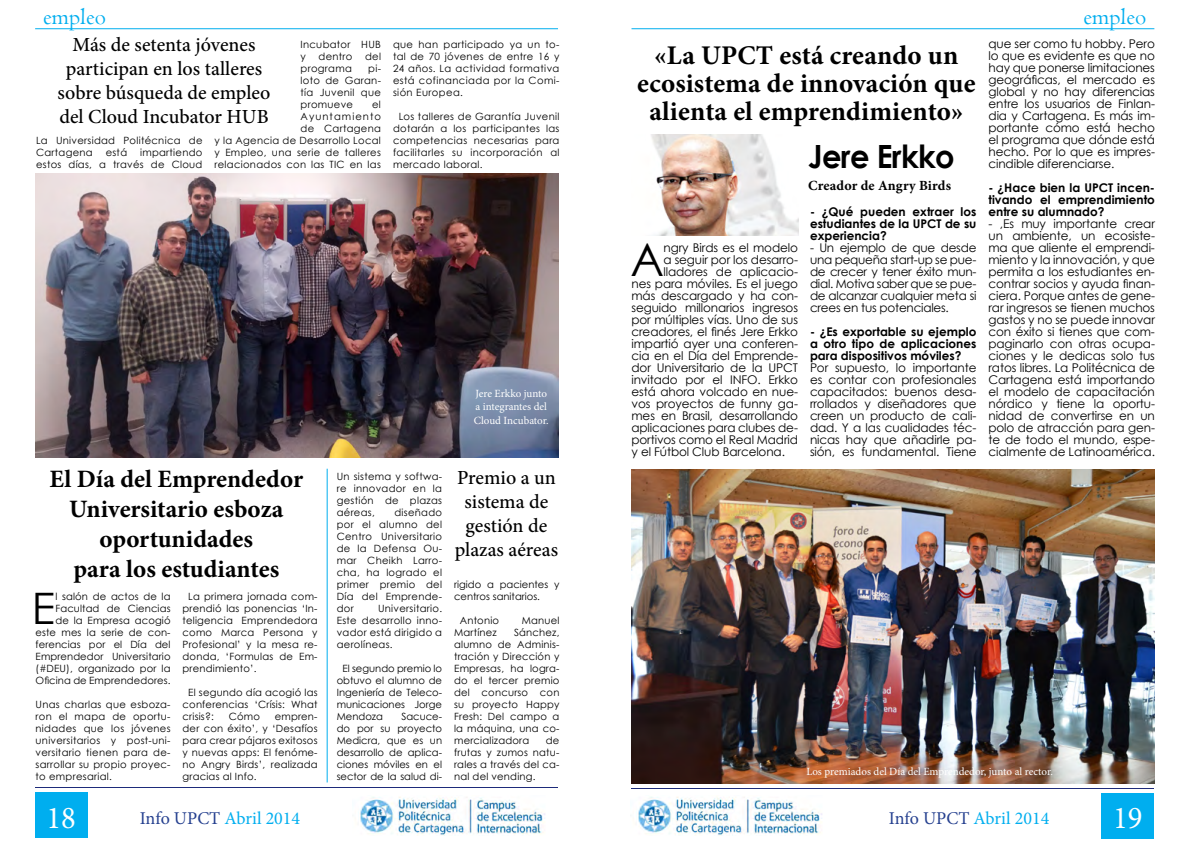
<style>
.page{position:relative;width:1191px;height:842px;background:#fff}
.page>*{position:absolute;margin:0;border:0;box-sizing:border-box;transform-origin:0 0}
.t1{font:45.4px "Century Gothic";color:#000}
.t2{font:43.4px "Century Gothic";color:#000}
.t3{font:700 32px "Century Gothic";letter-spacing:-.02em;color:#000;scale:.95 1}
.t4{font:31.8px "Minion Pro";color:#fff;scale:.96 1}
.t5{font:700 27px/28px "Minion Pro";letter-spacing:.005em;color:#000;text-align:center}
.t6{font:700 25px/30px "Minion Pro";color:#000;text-align:center}
.t7{font:24px "Centaur";color:#00aeef}
.t8{font:500 20px/24px "Minion Pro";color:#000;text-align:center}
.t9{font:18px "Minion Pro";color:#00aeef}
.t10{font:700 14px "Minion Pro";letter-spacing:.01em;color:#000}
.t11{font:12px/12px "Century Gothic";letter-spacing:-.01em;color:#000;text-align:justify}
.t12{font:700 12px/12px "Century Gothic";color:#000;text-align:justify}
.t13{font:11px/13.2px "Minion Pro";color:#fff}
.t14{font:10px/12px "Century Gothic";letter-spacing:.02em;color:#000;text-align:justify}
.t15{font:10px/12px "Century Gothic";color:#000}
.s1{color:#25408f}
</style>
<div class="page">
<div style="left:35px;top:793px;width:52px;height:45px;background:#00aeef"></div>
<div style="left:1101px;top:793px;width:53px;height:46px;background:#00aeef"></div>
<hr style="left:36px;top:787px;width:522px;height:1px;background:#1d2b7a">
<hr style="left:631px;top:788px;width:523px;height:1px;background:#1d2b7a">
<hr style="left:35px;top:28px;width:523px;height:1px;background:#00aeef">
<hr style="left:631px;top:28px;width:523px;height:1px;background:#00aeef">
<img style="left:360px;top:797px;width:185px;height:39px">
<img style="left:638px;top:797px;width:184px;height:39px">
<img style="left:35px;top:173px;width:523px;height:284px">
<img style="left:631px;top:469px;width:524px;height:314px">
<img style="left:651px;top:134px;width:147px;height:101px">
<hr style="left:327px;top:469px;width:1px;height:313px;background:#00aeef">
<h3 class="t7" style="left:43px;top:2px;width:65px">empleo</h3>
<h3 class="t7" style="left:1083px;top:2px;width:65px">empleo</h3>
<h3 class="t8" style="left:58px;top:32px;width:214px">Más de setenta jóvenes participan en los talleres sobre búsqueda de empleo del Cloud Incubator HUB</h3>
<p class="t14" style="left:300px;top:38px;width:82px">Incubator HUB y</p>
<p class="t14" style="left:318px;top:50px;width:35px">dentro</p>
<p class="t14" style="left:365px;top:50px;width:17px">del</p>
<p class="t14" style="left:300px;top:62px;width:53px">programa</p>
<p class="t14" style="left:300px;top:62px;width:82px;text-indent:68px">pi&shy;loto de Garan&shy;tía Juvenil que promueve</p>
<p class="t14" style="left:214px;top:98px;width:168px;text-align:right">el<br>Ayuntamiento<br>de Cartagena<br>y la Agencia de Desarrollo Local y Empleo, una serie de talleres relacionados con las TIC en las</p>
<p class="t14" style="left:36px;top:134px;width:168px">La Universidad Politécnica de<br>Cartagena</p>
<p class="t14" style="left:106px;top:146px;width:23px">está</p>
<p class="t14" style="left:36px;top:146px;width:168px;text-align:right">impartiendo<br>estos días, a través de Cloud</p>
<p class="t14" style="left:393px;top:38px;width:168px">que han participado ya un to&shy;tal de 70 jóvenes de entre 16 y 24 años. La actividad formativa está cofinanciada por la Comi&shy;sión Europea.</p>
<p class="t14" style="left:393px;top:110px;width:168px;text-indent:6px">Los talleres de Garantía Juvenil dotarán a los participantes las competencias necesarias para facilitarles su incorporación al mercado laboral.</p>
<p class="t13" style="left:474px;top:387px;width:76px">Jere Erkko junto a integrantes del<br>Cloud Incubator.</p>
<h3 class="t6" style="left:50px;top:464px;width:255px">El Día del Emprendedor<br>Universitario esboza oportunidades<br>para los estudiantes</h3>
<p class="t14" style="left:36px;top:590px;width:136px;text-align:right">l salón de actos de la<br>Facultad de Ciencias<br>de la Empresa acogió este mes la serie de con&shy;ferencias por el Día del<br>Emprendedor Universitario (#DEU), organizado por la<br>Oficina de Emprendedores.</p>
<p class="t14" style="left:36px;top:698px;width:136px">Unas charlas que esboza&shy;ron el mapa de oportu&shy;nidades que los jóvenes universitarios y post-uni&shy;versitario tienen para de&shy;sarrollar su propio proyec&shy;to empresarial.</p>
<h2 class="t2" style="left:32px;top:578px;width:25px">E</h2>
<p class="t14" style="left:183px;top:590px;width:136px;text-indent:6px">La primera jornada com&shy;prendió las ponencias ‘In&shy;teligencia Emprendedora como Marca Persona y Profesional’ y la mesa re&shy;donda, ‘Formulas de Em&shy;prendimiento’.</p>
<p class="t14" style="left:183px;top:686px;width:136px;text-indent:6px">El segundo día acogió las conferencias ‘Crísis: What crisis?:</p>
<p class="t14" style="left:229px;top:710px;width:33px">Cómo</p>
<p class="t14" style="left:183px;top:710px;width:136px;text-indent:92px">empren&shy;der con éxito’, y ‘Desafíos para crear pájaros exitosos y nuevas apps: El fenóme&shy;no Angry Birds’, realizada gracias al Info.</p>
<p class="t14" style="left:337px;top:470px;width:107px">Un sistema y softwa&shy;re innovador en la gestión de plazas aéreas,</p>
<p class="t14" style="left:337px;top:506px;width:107px;text-indent:58px">diseñado por el alumno del Centro Universitario de la Defensa Ou&shy;mar Cheikh Larro&shy;cha, ha logrado el primer premio del Día del Emprende&shy;dor</p>
<p class="t14" style="left:337px;top:602px;width:107px;text-indent:41px">Universitario.<br>Este desarrollo inno&shy;vador está dirigido a aerolíneas.</p>
<p class="t14" style="left:337px;top:662px;width:107px;text-indent:6px">El segundo premio lo obtuvo el alumno de Ingeniería de Teleco&shy;municaciones Jorge Mendoza</p>
<p class="t14" style="left:337px;top:710px;width:107px;text-indent:65px">Sacuce&shy;do por su proyecto Medicra, que es un desarrollo de aplica&shy;ciones móviles en el sector de la salud di-</p>
<h3 class="t8" style="left:455px;top:465px;width:105px">Premio a un sistema de gestión de plazas aéreas</h3>
<p class="t15" style="left:454px;top:578px;width:107px">rigido a pacientes y centros sanitarios.</p>
<p class="t14" style="left:460px;top:614px;width:41px">Antonio</p>
<p class="t14" style="left:522px;top:614px;width:39px">Manuel</p>
<p class="t14" style="left:454px;top:626px;width:44px">Martínez</p>
<p class="t14" style="left:454px;top:626px;width:107px;text-indent:60px">Sánchez, alumno de Adminis&shy;tración y Dirección y Empresas, ha logra&shy;do el tercer premio del concurso con su proyecto Happy Fresh: Del campo a la máquina, una co&shy;mercializadora</p>
<p class="t14" style="left:454px;top:734px;width:107px;text-indent:92px">de frutas y zumos natu&shy;rales a través del ca&shy;nal del vending.</p>
<h3 class="t5" style="left:637px;top:41px;width:340px">«La UPCT está creando un ecosistema de innovación que alienta el emprendimiento»</h3>
<h3 class="t3" style="left:808px;top:132px;width:156px">Jere Erkko</h3>
<h3 class="t10" style="left:808px;top:176px;width:144px">Creador de Angry Birds</h3>
<h1 class="t1" style="left:630px;top:228px;width:35px">A</h1>
<p class="t11" style="left:663px;top:241px;width:136px">ngry Birds es el modelo</p>
<p class="t11" style="left:663px;top:253px;width:136px">a seguir por los desarro-</p>
<p class="t11" style="left:663px;top:265px;width:136px">lladores de aplicacio-</p>
<p class="t11" style="left:631px;top:277px;width:168px">nes para móviles. Es el juego</p>
<p class="t11" style="left:631px;top:289px;width:168px">más descargado y ha con-</p>
<p class="t11" style="left:631px;top:301px;width:168px">seguido millonarios ingresos</p>
<p class="t11" style="left:631px;top:313px;width:168px">por múltiples vías. Uno de sus</p>
<p class="t11" style="left:631px;top:325px;width:168px">creadores, el finés Jere Erkko</p>
<p class="t11" style="left:631px;top:337px;width:168px">impartió ayer una conferen-</p>
<p class="t11" style="left:631px;top:349px;width:168px">cia en el Día del Emprende-</p>
<p class="t11" style="left:631px;top:361px;width:168px">dor Universitario de la UPCT</p>
<p class="t11" style="left:631px;top:373px;width:168px">invitado por el INFO. Erkko</p>
<p class="t11" style="left:631px;top:385px;width:168px">está ahora volcado en nue-</p>
<p class="t11" style="left:631px;top:397px;width:168px">vos proyectos de funny ga-</p>
<p class="t11" style="left:631px;top:409px;width:168px">mes en Brasil, desarrollando</p>
<p class="t11" style="left:631px;top:421px;width:168px">aplicaciones para clubes de-</p>
<p class="t11" style="left:631px;top:433px;width:168px">portivos como el Real Madrid</p>
<p class="t11" style="left:631px;top:445px;width:155px">y el Fútbol Club Barcelona.</p>
<p class="t12" style="left:810px;top:205px;width:168px">- ¿Qué pueden extraer los estudiantes de la UPCT de su experiencia?</p>
<p class="t11" style="left:810px;top:241px;width:168px">- Un ejemplo de que desde una pequeña start-up se pue&shy;de crecer y tener éxito mun&shy;dial. Motiva saber que se pue&shy;de alcanzar cualquier meta si crees en tus potenciales.</p>
<p class="t12" style="left:810px;top:325px;width:168px">- ¿Es exportable su ejemplo a otro tipo de aplicaciones para dispositivos móviles?</p>
<p class="t11" style="left:810px;top:361px;width:168px">Por supuesto, lo importante es contar con profesionales capacitados: buenos desa&shy;rrollados y diseñadores que creen un producto de cali&shy;dad. Y a las cualidades téc&shy;nicas hay que añadirle pa&shy;sión, es fundamental. Tiene</p>
<p class="t11" style="left:988px;top:37px;width:168px">que ser como tu hobby. Pero lo que es evidente es que no hay que ponerse limitaciones geográficas, el mercado es global y no hay diferencias entre los usuarios de Finlan&shy;dia y Cartagena. Es más im&shy;portante cómo está hecho el programa que dónde está hecho. Por lo que es impres&shy;cindible diferenciarse.</p>
<p class="t12" style="left:988px;top:181px;width:168px">- ¿Hace bien la UPCT incen&shy;tivando el emprendimiento entre su alumnado?</p>
<p class="t11" style="left:988px;top:217px;width:168px">- ,Es muy importante crear un ambiente, un ecosiste&shy;ma que aliente el emprendi&shy;miento y la innovación, y que permita a los estudiantes en&shy;contrar socios y ayuda finan&shy;ciera. Porque antes de gene&shy;rar ingresos se tienen muchos gastos y no se puede innovar con éxito si tienes que com&shy;paginarlo con otras ocupa&shy;ciones y le dedicas solo tus ratos libres. La Politécnica de Cartagena está importando el modelo de capacitación nórdico y tiene la oportu&shy;nidad de convertirse en un polo de atracción para gen&shy;te de todo el mundo, espe&shy;cialmente de Latinoamérica.</p>
<p class="t13" style="left:806px;top:765px;width:248px">Los premiados del Día del Emprendedor, junto al rector.</p>
<h3 class="t4" style="left:47px;top:797px;width:32px">18</h3>
<h3 class="t4" style="left:1113px;top:797px;width:32px">19</h3>
<h3 class="t9" style="left:140px;top:806px;width:162px"><span class="s1">Info UPCT</span> Abril 2014</h3>
<h3 class="t9" style="left:889px;top:806px;width:162px"><span class="s1">Info UPCT</span> Abril 2014</h3>
</div>
